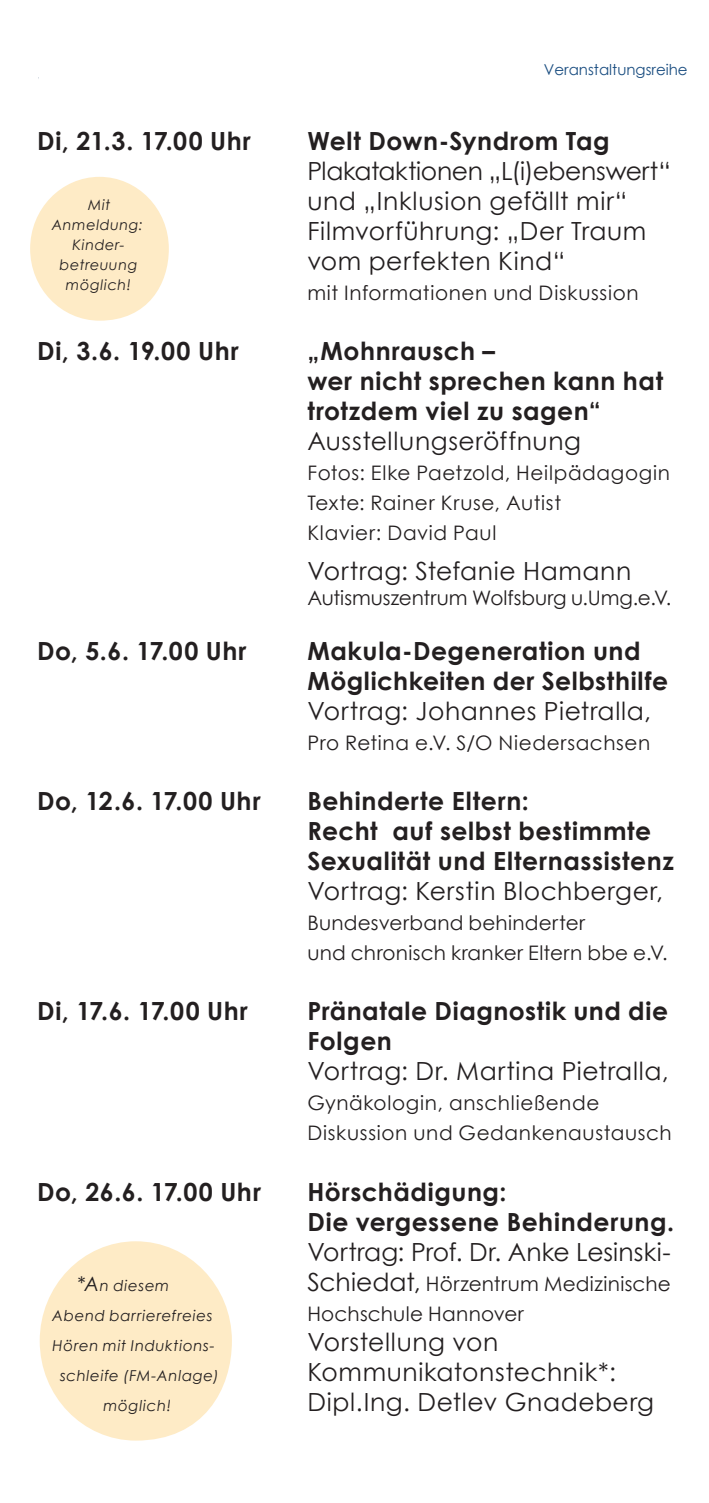
<style>
.page{position:relative;width:709px;height:1503px;background:#fff}
.page>*{position:absolute;margin:0;border:0;box-sizing:border-box;transform-origin:0 0}
.XL{font:700 25px/30px "Century Gothic";letter-spacing:.025em;color:#231f20}
.XL-2{font:25px/30px "Century Gothic";letter-spacing:.02em;color:#231f20}
.XL-3{font:25px/30px "Century Gothic";letter-spacing:-.01em;color:#231f20}
.XL-4{font:20px/30px "Century Gothic";letter-spacing:.025em;color:#231f20}
.XL-5{font:20px "Century Gothic";letter-spacing:-.005em;color:#231f20}
.t1{font:italic 15px "Century Gothic";letter-spacing:.04em;color:#231f20}
.t2{font:15px "Century Gothic";color:#1b4e81}
.XL-6{font:italic 14.5px/20px "Century Gothic";letter-spacing:.04em;color:#231f20;text-align:center}
.s1{font-weight:700}
.s2{font-weight:400}
.s3{font-size:25px}
.s4{font-size:20px}
</style>
<div class="page">
<div style="left:40px;top:1241px;width:192px;height:199px;background:#feebc6;border-radius:50%"></div>
<div style="left:30px;top:177px;width:139px;height:144px;background:#feebc6;border-radius:50%"></div>
<p class="t2" style="left:544px;top:59px;width:145px">Veranstaltungsreihe</p>
<p class="XL" style="left:37px;top:125px;width:215px">Di, 21.3. 17.00 Uhr</p>
<p class="XL-3" style="left:307px;top:126px;width:365px"><span class="s1">Welt Down-Syndrom Tag<br></span>Plakataktionen „L(i)ebenswert“</p>
<p class="XL-2" style="left:307px;top:186px;width:321px">und „Inklusion gefällt mir“</p>
<p class="XL-2" style="left:307px;top:216px;width:340px">Filmvorführung: „Der Traum vom perfekten Kind“</p>
<p class="XL-4" style="left:307px;top:277px;width:333px">mit Informationen und Diskussion</p>
<p class="XL-6" style="left:52px;top:195px;width:93px">Mit<br>Anmeldung:<br>Kinder&shy;betreuung möglich!</p>
<p class="XL" style="left:37px;top:335px;width:203px">Di, 3.6. 19.00 Uhr</p>
<p class="XL" style="left:307px;top:335px;width:189px">„Mohnrausch –</p>
<p class="XL" style="left:307px;top:365px;width:357px">wer nicht sprechen kann hat trotzdem viel zu sagen“</p>
<p class="XL-2" style="left:307px;top:426px;width:275px">Ausstellungseröffnung</p>
<p class="XL-4" style="left:307px;top:457px;width:364px">Fotos: Elke Paetzold, Heilpädagogin<br>Texte: Rainer Kruse, Autist</p>
<p class="XL-4" style="left:307px;top:517px;width:190px">Klavier: David Paul</p>
<p class="XL-2" style="left:307px;top:556px;width:325px">Vortrag: Stefanie Hamann</p>
<p class="XL-5" style="left:307px;top:584px;width:365px">Autismuszentrum Wolfsburg u.Umg.e.V.</p>
<p class="XL" style="left:37px;top:635px;width:211px">Do, 5.6. 17.00 Uhr</p>
<p class="XL" style="left:307px;top:635px;width:362px">Makula-Degeneration und<br>Möglichkeiten der Selbsthilfe<br><span class="s2">Vortrag: Johannes Pietralla,</span></p>
<p class="XL-4" style="left:307px;top:727px;width:344px">Pro Retina e.V. S/O Niedersachsen</p>
<p class="XL" style="left:37px;top:785px;width:225px">Do, 12.6. 17.00 Uhr</p>
<p class="XL" style="left:307px;top:785px;width:223px">Behinderte Eltern:</p>
<p class="XL" style="left:307px;top:815px;width:368px">Recht auf selbst bestimmte<br>Sexualität und Elternassistenz</p>
<p class="XL-2" style="left:307px;top:876px;width:357px">Vortrag: Kerstin Blochberger,</p>
<p class="XL-4" style="left:307px;top:907px;width:362px">Bundesverband behinderter<br>und chronisch kranker Eltern bbe e.V.</p>
<p class="XL" style="left:37px;top:995px;width:212px">Di, 17.6. 17.00 Uhr</p>
<p class="XL" style="left:307px;top:995px;width:362px">Pränatale Diagnostik und die<br>Folgen</p>
<p class="XL-2" style="left:307px;top:1056px;width:363px">Vortrag: Dr. Martina Pietralla,</p>
<p class="XL-4" style="left:307px;top:1087px;width:293px">Gynäkologin, anschließende</p>
<p class="XL-4" style="left:307px;top:1117px;width:366px">Diskussion und Gedankenaustausch</p>
<p class="XL" style="left:37px;top:1175px;width:225px">Do, 26.6. 17.00 Uhr</p>
<p class="XL" style="left:307px;top:1175px;width:200px">Hörschädigung:</p>
<p class="XL" style="left:307px;top:1205px;width:368px">Die vergessene Behinderung.</p>
<p class="XL-2" style="left:307px;top:1236px;width:365px">Vortrag: Prof. Dr. Anke Lesinski-</p>
<p class="XL-4" style="left:307px;top:1267px;width:365px"><span class="s3">Schiedat,</span> Hörzentrum Medizinische<br>Hochschule Hannover</p>
<p class="XL-2" style="left:307px;top:1326px;width:310px">Vorstellung von<br>Kommunikatonstechnik*:</p>
<p class="XL-2" style="left:307px;top:1386px;width:348px">Dipl.Ing. Detlev Gnadeberg</p>
<p class="t1" style="left:77px;top:1274px;width:94px"><span class="s4">*A</span>n diesem</p>
<p class="t1" style="left:52px;top:1304px;width:162px">Abend barrierefreies</p>
<p class="t1" style="left:53px;top:1334px;width:163px">Hören mit Induktions-</p>
<p class="t1" style="left:60px;top:1364px;width:160px">schleife (FM-Anlage)</p>
<p class="t1" style="left:103px;top:1394px;width:69px">möglich!</p>
</div>
